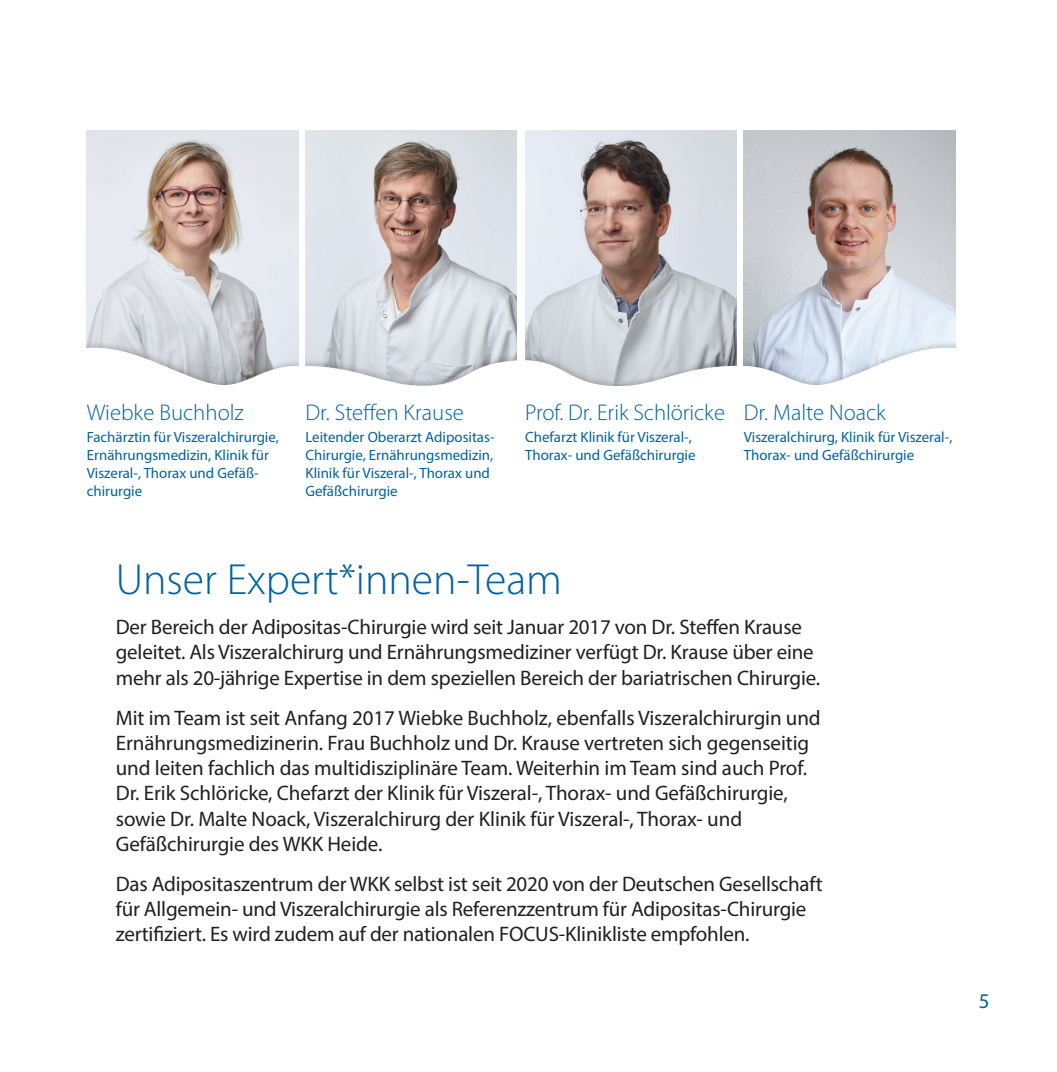
<style>
.page{position:relative;width:1057px;height:1072px;background:#fff}
.page>*{position:absolute;margin:0;border:0;box-sizing:border-box;transform-origin:0 0}
.t1{font:300 43.75px "Myriad Pro";color:#0062a1}
.t2{font:300 22.75px "Myriad Pro";color:#0062a1}
.t3{font:21px/25.2px "Myriad Pro";letter-spacing:-.01em;color:#231f20}
.t4{font:21px "Myriad Pro";color:#0062a1}
.t5{font:14.88px/17.8px "Myriad Pro";color:#0062a1}
</style>
<div class="page">
<img style="left:305px;top:131px;width:212px;height:221px">
<img style="left:744px;top:131px;width:211px;height:207px">
<img style="left:87px;top:131px;width:211px;height:207px">
<img style="left:525px;top:131px;width:211px;height:222px">
<div style="left:305px;top:352px;width:212px;height:72px;background:#231f20;opacity:.21"></div>
<svg style="left:305px;top:356px;width:212px;height:68px"></svg>
<svg style="left:87px;top:338px;width:211px;height:47px"></svg>
<div style="left:525px;top:353px;width:211px;height:71px;background:#231f20;opacity:.21"></div>
<svg style="left:525px;top:355px;width:211px;height:69px"></svg>
<svg style="left:744px;top:338px;width:211px;height:47px"></svg>
<p class="t2" style="left:87px;top:398px;width:158px">Wiebke Buchholz</p>
<p class="t5" style="left:87px;top:428px;width:193px">Fachärztin für Viszeralchirurgie,<br>Ernährungsmedizin, Klinik für<br>Viszeral-, Thorax und Gefäß&shy;chirurgie</p>
<p class="t2" style="left:305px;top:398px;width:160px">Dr. Steffen Krause</p>
<p class="t5" style="left:305px;top:428px;width:191px">Leitender Oberarzt Adipositas-<br>Chirurgie, Ernährungsmedizin,<br>Klinik für Viszeral-, Thorax und<br>Gefäßchirurgie</p>
<p class="t2" style="left:525px;top:398px;width:201px">Prof. Dr. Erik Schlöricke</p>
<p class="t5" style="left:525px;top:428px;width:172px">Chefarzt Klinik für Viszeral-,<br>Thorax- und Gefäßchirurgie</p>
<p class="t2" style="left:744px;top:398px;width:144px">Dr. Malte Noack</p>
<p class="t5" style="left:744px;top:428px;width:210px">Viszeralchirurg, Klinik für Viszeral-,<br>Thorax- und Gefäßchirurgie</p>
<h1 class="t1" style="left:116px;top:553px;width:448px">Unser Expert*innen-Team</h1>
<p class="t3" style="left:116px;top:614px;width:706px">Der Bereich der Adipositas-Chirurgie wird seit Januar 2017 von Dr. Steffen Krause geleitet. Als Viszeralchirurg und Ernährungsmediziner verfügt Dr. Krause über eine mehr als 20-jährige Expertise in dem speziellen Bereich der bariatrischen Chirurgie.</p>
<p class="t3" style="left:116px;top:704px;width:706px">Mit im Team ist seit Anfang 2017 Wiebke Buchholz, ebenfalls Viszeralchirurgin und Ernährungsmedizinerin. Frau Buchholz und Dr. Krause vertreten sich gegenseitig und leiten fachlich das multidisziplinäre Team. Weiterhin im Team sind auch Prof.<br>Dr. Erik Schlöricke, Chefarzt der Klinik für Viszeral-, Thorax- und Gefäßchirurgie, sowie Dr. Malte Noack, Viszeralchirurg der Klinik für Viszeral-, Thorax- und Gefäßchirurgie des WKK Heide.</p>
<p class="t3" style="left:116px;top:871px;width:708px">Das Adipositaszentrum der WKK selbst ist seit 2020 von der Deutschen Gesellschaft für Allgemein- und Viszeralchirurgie als Referenzzentrum für Adipositas-Chirurgie zertifiziert. Es wird zudem auf der nationalen FOCUS-Klinikliste empfohlen.</p>
<p class="t4" style="left:978px;top:988px;width:12px">5</p>
</div>
